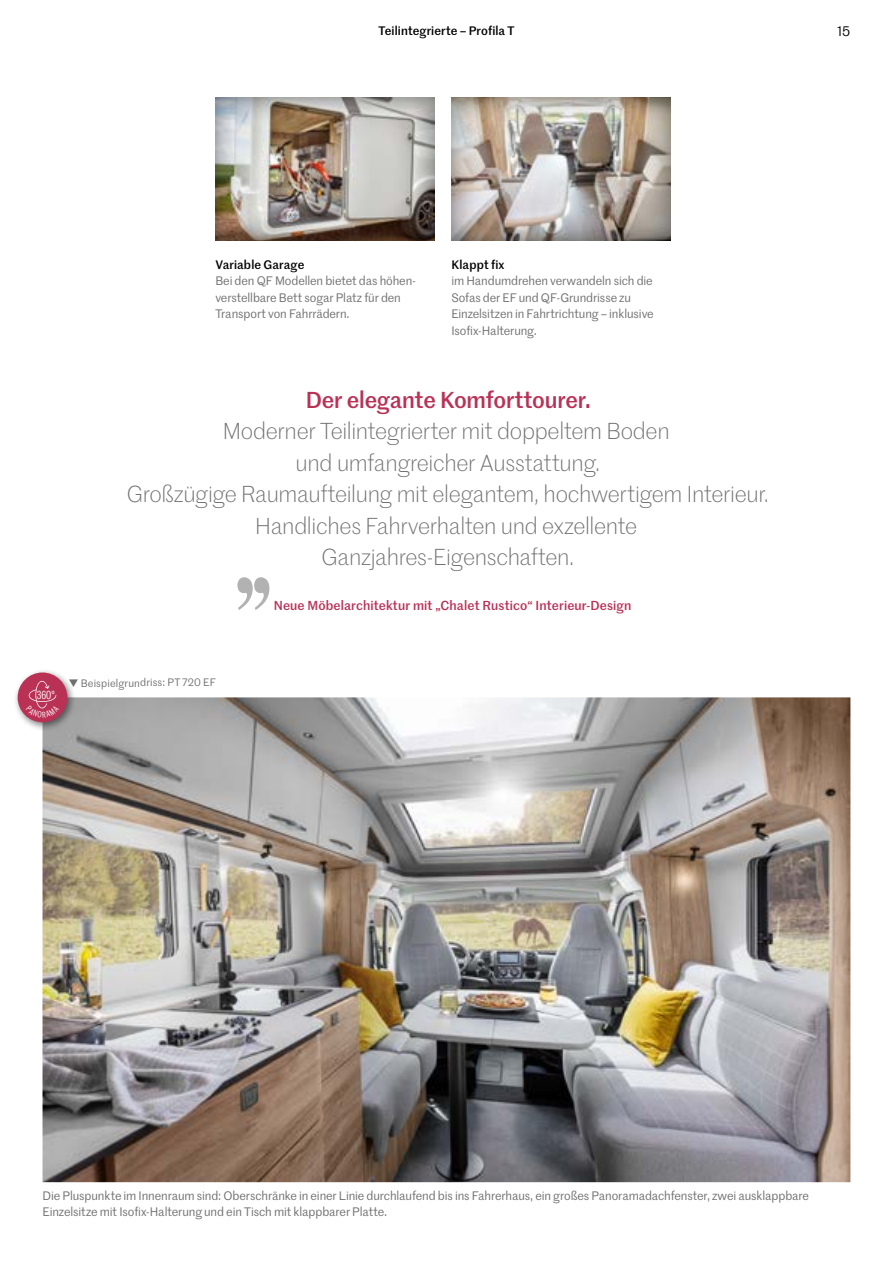
<style>
.page{position:relative;width:893px;height:1263px;background:#fff}
.page>*{position:absolute;margin:0;border:0;box-sizing:border-box;transform-origin:0 0}
.t1{font:300 22.5px/31.5px "Marr Sans";letter-spacing:-.015em;color:#706f6f;text-align:center}
.t2{font:500 22.5px "Marr Sans";letter-spacing:-.01em;color:#ba3156}
.t3{font:13.5px "Marr Sans";color:#000}
.t4{font:500 12.75px "Marr Sans";letter-spacing:.01em;color:#ba3156}
.t5{font:12px/16.5px "Marr Sans";letter-spacing:-.01em;color:#706f6f}
.t6{font:500 12px "Marr Sans";letter-spacing:.01em;color:#000}
.t7{font:11.25px "Marr Sans Cond";color:#fff}
.t8{font:10.5px "Marr Sans";letter-spacing:.01em;color:#706f6f}
</style>
<div class="page">
<div style="left:439px;top:86px;width:244px;height:156px;background:#000;opacity:.5"></div>
<div style="left:203px;top:86px;width:244px;height:156px;background:#000;opacity:.5"></div>
<img style="left:43px;top:697px;width:807px;height:485px">
<div style="left:13px;top:668px;width:64px;height:63px;background:#000;opacity:.5"></div>
<div style="left:18px;top:672px;width:49px;height:50px;background:#ba3156;border-radius:50%"></div>
<svg style="left:237px;top:577px;width:32px;height:33px"></svg>
<svg style="left:26px;top:681px;width:33px;height:37px"></svg>
<p class="t6" style="left:378px;top:22px;width:137px">Teilintegrierte – Profila T</p>
<p class="t3" style="left:837px;top:22px;width:15px">15</p>
<p class="t6" style="left:215px;top:256px;width:90px">Variable Garage</p>
<p class="t5" style="left:215px;top:272px;width:202px">Bei den QF Modellen bietet das höhen&shy;verstellbare Bett sogar Platz für den<br>Transport von Fahrrädern.</p>
<p class="t6" style="left:451px;top:256px;width:55px">Klappt fix</p>
<p class="t5" style="left:451px;top:272px;width:204px">im Handumdrehen verwandeln sich die Sofas der EF und QF-Grundrisse zu Einzelsitzen in Fahrtrichtung – inklusive Isofix-Halterung.</p>
<h1 class="t2" style="left:306px;top:383px;width:287px">Der elegante Komforttourer.</h1>
<h1 class="t1" style="left:127px;top:414px;width:644px">Moderner Teilintegrierter mit doppeltem Boden<br>und umfangreicher Ausstattung.<br>Großzügige Raumaufteilung mit elegantem, hochwertigem Interieur.<br>Handliches Fahrverhalten und exzellente<br>Ganzjahres-Eigenschaften.</h1>
<p class="t4" style="left:274px;top:596px;width:359px">Neue Möbelarchitektur mit „Chalet Rustico“ Interieur-Design</p>
<p class="t7" style="left:37px;top:688px;width:20px">360°</p>
<p class="t8" style="left:69px;top:675px;width:149px">❑ Beispielgrundriss: PT 720 EF</p>
<p class="t5" style="left:43px;top:1187px;width:768px">Die Pluspunkte im Innenraum sind: Oberschränke in einer Linie durchlaufend bis ins Fahrerhaus, ein großes Panoramadachfenster, zwei ausklappbare<br>Einzelsitze mit Isofix-Halterung und ein Tisch mit klappbarer Platte.</p>
</div>
